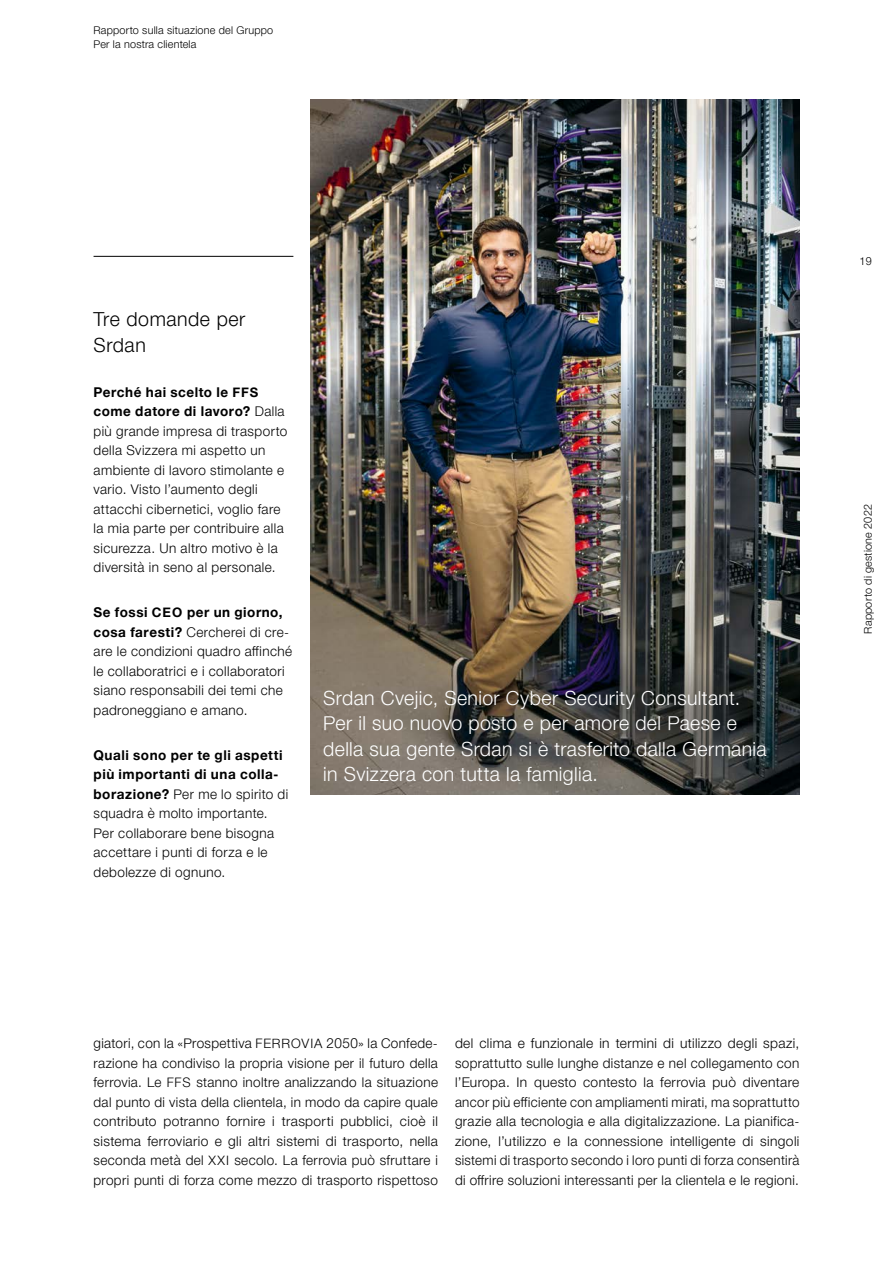
<style>
.page{position:relative;width:893px;height:1263px;background:#fff}
.page>*{position:absolute;margin:0;border:0;box-sizing:border-box;transform-origin:0 0}
.e_KLB_P_Fragen_im-Bild{font:300 19.5px/25.5px "SBB";letter-spacing:.02em;color:#fff}
.e_KLB_P_Fragen_Titel{font:300 19.5px/25.5px "SBB";letter-spacing:.03em;color:#000}
.b_Fliesstext_P_GT{font:300 13.5px/19.5px "SBB";letter-spacing:.025em;color:#000;text-align:justify}
.e_KLB_P_Fragen-Antwort{font:300 13.5px/19.5px "SBB";letter-spacing:.03em;color:#000}
.t1{font:300 10.8px/13.5px "SBB";letter-spacing:.02em;color:#000}
.s1{font-weight:700}
.s2{font-weight:700;font-size:13.05px}
.s3{font-size:13.05px}
</style>
<div class="page">
<img style="left:310px;top:100px;width:489px;height:694px">
<hr style="left:94px;top:256px;width:199px;height:1px;background:#000">
<p class="t1" style="left:94px;top:23px;width:181px">Rapporto sulla situazione del Gruppo<br>Per la nostra clientela</p>
<h3 class="e_KLB_P_Fragen_Titel" style="left:94px;top:306px;width:153px">Tre domande per<br>Srdan</h3>
<p class="e_KLB_P_Fragen-Antwort" style="left:94px;top:382px;width:195px"><span class="s1">Perché hai scelto le</span> <span class="s2">FFS </span><span class="s1">come datore di lavoro?</span> Dalla più grande impresa di trasporto della Svizzera mi aspetto un ambiente di lavoro stimolante e vario. Visto l’aumento degli attacchi cibernetici, voglio fare la mia parte per contribuire alla sicurezza. Un altro motivo è la diversità in seno al personale.</p>
<p class="e_KLB_P_Fragen-Antwort" style="left:94px;top:602px;width:200px"><span class="s1">Se fossi</span> <span class="s2">CEO</span> <span class="s1">per un giorno, cosa faresti?</span> Cercherei di cre&shy;are le condizioni quadro affinché le collaboratrici e i collaboratori siano responsabili dei temi che padroneggiano e amano.</p>
<p class="e_KLB_P_Fragen-Antwort" style="left:94px;top:745px;width:196px"><span class="s1">Quali sono per te gli aspetti più importanti di una colla&shy;borazione?</span> Per me lo spirito di squadra è molto importante.<br>Per collaborare bene bisogna accettare i punti di forza e le debolezze di ognuno.</p>
<p class="e_KLB_P_Fragen_im-Bild" style="left:323px;top:684px;width:445px">Srdan Cvejic, Senior Cyber Security Consultant.<br>Per il suo nuovo posto e per amore del Paese e della sua gente Srdan si è trasferito dalla Germania in Svizzera con tutta la famiglia.</p>
<p class="t1" style="left:860px;top:254px;width:14px">19</p>
<p class="t1" style="left:860px;top:634px;width:131px;rotate:-90deg">Rapporto di gestione 2022</p>
<p class="b_Fliesstext_P_GT" style="left:94px;top:1033px;width:346px">giatori, con la «Prospettiva <span class="s3">FERROVIA</span> 2050» la Confede&shy;razione ha condiviso la propria visione per il futuro della ferrovia. Le <span class="s3">FFS</span> stanno inoltre analizzando la situazione dal punto di vista della clientela, in modo da capire quale contributo potranno fornire i trasporti pubblici, cioè il sistema ferroviario e gli altri sistemi di trasporto, nella seconda metà del <span class="s3">XXI</span> secolo. La ferrovia può sfruttare i propri punti di forza come mezzo di trasporto rispettoso</p>
<p class="b_Fliesstext_P_GT" style="left:455px;top:1033px;width:346px">del clima e funzionale in termini di utilizzo degli spazi, soprattutto sulle lunghe distanze e nel collegamento con l’Europa. In questo contesto la ferrovia può diventare ancor più efficiente con ampliamenti mirati, ma soprattutto grazie alla tecnologia e alla digitalizzazione. La pianifica&shy;zione, l’utilizzo e la connessione intelligente di singoli sistemi di trasporto secondo i loro punti di forza consentirà di offrire soluzioni interessanti per la clientela e le regioni.</p>
</div>
